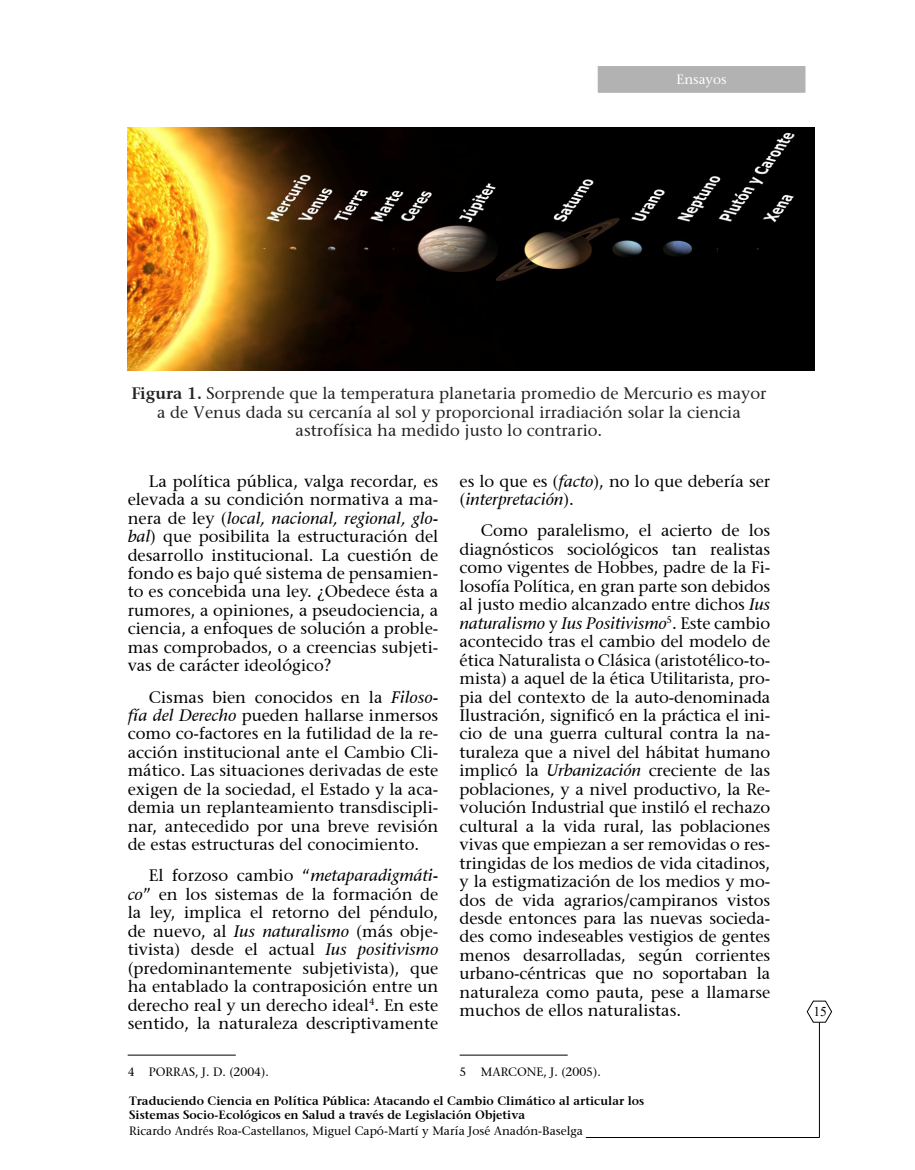
<style>
.page{position:relative;width:915px;height:1170px;background:#fff}
.page>*{position:absolute;margin:0;border:0;box-sizing:border-box;transform-origin:0 0}
.t1{font:16.5px/18.5px "Mesouran Serif S Si";color:#000;text-align:justify}
.t2{font:16.5px/18.5px "Mesouran Serif S Si";color:#222;text-align:center}
.t3{font:13.5px "Mesouran Serif S Si";color:#fff}
.t4{font:13.5px "Times New Roman";color:#000}
.t5{font:600 12px/13.5px "Mesouran Serif S Si";color:#000}
.t6{font:12px "Mesouran Serif S Si";color:#000}
.s1{font-weight:600}
.s2{font-style:italic}
</style>
<div class="page">
<div style="left:596px;top:64px;width:210px;height:30px;background:#b3b2b2;border:2px solid #fff"></div>
<svg style="left:806px;top:1000px;width:25px;height:22px"></svg>
<hr style="left:585px;top:1137px;width:234px;height:1px;background:#000">
<hr style="left:818px;top:1022px;width:1px;height:115px;background:#000">
<hr style="left:128px;top:1054px;width:108px;height:1px;background:#000">
<hr style="left:459px;top:1054px;width:108px;height:1px;background:#000">
<img style="left:128px;top:128px;width:686px;height:243px">
<p class="t3" style="left:676px;top:71px;width:52px">Ensayos</p>
<p class="t2" style="left:131px;top:384px;width:636px"><span class="s1">Figura 1.</span> Sorprende que la temperatura planetaria promedio de Mercurio es mayor a de Venus dada su cercanía al sol y proporcional irradiación solar la ciencia astrofísica ha medido justo lo contrario.</p>
<p class="t1" style="left:128px;top:471px;width:312px;text-indent:21px">La política pública, valga recordar, es elevada a su condición normativa a ma&shy;nera de ley (<span class="s2">local, nacional, regional, glo&shy;bal</span>) que posibilita la estructuración del desarrollo institucional. La cuestión de fondo es bajo qué sistema de pensamien&shy;to es concebida una ley. ¿Obedece ésta a rumores, a opiniones, a pseudociencia, a ciencia, a enfoques de solución a proble&shy;mas comprobados, o a creencias subjeti&shy;vas de carácter ideológico?</p>
<p class="t1" style="left:128px;top:687px;width:312px;text-indent:21px">Cismas bien conocidos en la <span class="s2">Filoso&shy;fía del Derecho</span> pueden hallarse inmersos como co-factores en la futilidad de la re&shy;acción institucional ante el Cambio Cli&shy;mático. Las situaciones derivadas de este exigen de la sociedad, el Estado y la aca&shy;demia un replanteamiento transdiscipli&shy;nar, antecedido por una breve revisión de estas estructuras del conocimiento.</p>
<p class="t1" style="left:128px;top:866px;width:312px;text-indent:21px">El forzoso cambio “<span class="s2">metaparadigmáti&shy;co</span>” en los sistemas de la formación de la ley, implica el retorno del péndulo, de nuevo, al <span class="s2">Ius naturalismo</span> (más obje&shy;tivista) desde el actual <span class="s2">Ius positivismo </span>(predominantemente subjetivista), que ha entablado la contraposición entre un derecho real y un derecho ideal<sup>4</sup>. En este sentido, la naturaleza descriptivamente</p>
<p class="t6" style="left:128px;top:1064px;width:143px">4 PORRAS, J. D. (2004).</p>
<p class="t1" style="left:459px;top:471px;width:312px">es lo que es (<span class="s2">facto</span>), no lo que debería ser (<span class="s2">interpretación</span>).</p>
<p class="t1" style="left:459px;top:521px;width:312px;text-indent:21px">Como paralelismo, el acierto de los diagnósticos sociológicos tan realistas como vigentes de Hobbes, padre de la Fi&shy;losofía Política, en gran parte son debidos al justo medio alcanzado entre dichos <span class="s2">Ius naturalismo</span> y <span class="s2">Ius Positivismo</span><sup>5</sup>. Este cambio acontecido tras el cambio del modelo de ética Naturalista o Clásica (aristotélico-to&shy;mista) a aquel de la ética Utilitarista, pro&shy;pia del contexto de la auto-denominada Ilustración, significó en la práctica el ini&shy;cio de una guerra cultural contra la na&shy;turaleza que a nivel del hábitat humano implicó la <span class="s2">Urbanización</span> creciente de las poblaciones, y a nivel productivo, la Re&shy;volución Industrial que instiló el rechazo cultural a la vida rural, las poblaciones vivas que empiezan a ser removidas o res&shy;tringidas de los medios de vida citadinos, y la estigmatización de los medios y mo&shy;dos de vida agrarios/campiranos vistos desde entonces para las nuevas socieda&shy;des como indeseables vestigios de gentes menos desarrolladas, según corrientes urbano-céntricas que no soportaban la naturaleza como pauta, pese a llamarse muchos de ellos naturalistas.</p>
<p class="t6" style="left:459px;top:1064px;width:143px">5 MARCONE, J. (2005).</p>
<p class="t5" style="left:129px;top:1093px;width:516px">Traduciendo Ciencia en Política Pública: Atacando el Cambio Climático al articular los<br>Sistemas Socio-Ecológicos en Salud a través de Legislación Objetiva</p>
<p class="t6" style="left:129px;top:1123px;width:455px">Ricardo Andrés Roa-Castellanos, Miguel Capó-Martí y María José Anadón-Baselga</p>
<p class="t4" style="left:813px;top:1001px;width:15px">15</p>
</div>
